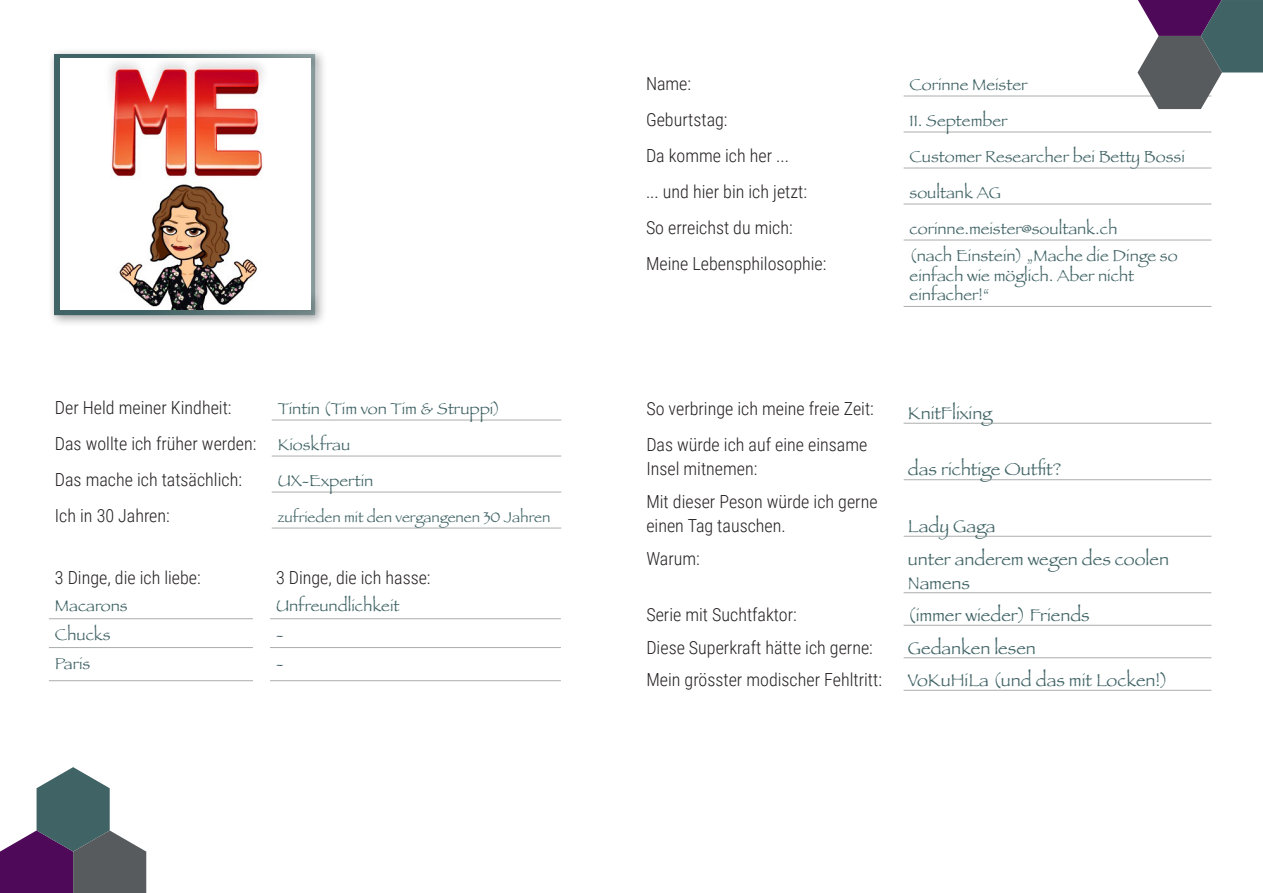
<style>
.page{position:relative;width:1263px;height:893px;background:#fff}
.page>*{position:absolute;margin:0;border:0;box-sizing:border-box;transform-origin:0 0}
.t1{font:300 18px/24px "Roboto Condensed";color:#231f20}
.t2{font:18px/24px "Papyrus";color:#406365}
.t3{font:16.5px/19.5px "Papyrus";color:#406365}
.t4{font:15px "Papyrus";color:#406365}
</style>
<div class="page">
<svg style="left:0;top:767px;width:147px;height:126px"></svg>
<div style="left:48px;top:48px;width:279px;height:279px;background:#585b5e;opacity:.56"></div>
<div style="left:54px;top:54px;width:261px;height:261px;border:6px solid #406365"></div>
<hr style="left:272px;top:420px;width:289px;height:1px;background:#acadae">
<hr style="left:272px;top:456px;width:289px;height:1px;background:#acadae">
<hr style="left:272px;top:492px;width:289px;height:1px;background:#acadae">
<hr style="left:272px;top:528px;width:289px;height:1px;background:#acadae">
<hr style="left:49px;top:618px;width:204px;height:1px;background:#acadae">
<hr style="left:49px;top:647px;width:204px;height:1px;background:#acadae">
<hr style="left:49px;top:680px;width:204px;height:1px;background:#acadae">
<hr style="left:270px;top:618px;width:291px;height:1px;background:#acadae">
<hr style="left:270px;top:647px;width:291px;height:1px;background:#acadae">
<hr style="left:270px;top:680px;width:291px;height:1px;background:#acadae">
<hr style="left:904px;top:96px;width:307px;height:1px;background:#acadae">
<hr style="left:904px;top:132px;width:307px;height:1px;background:#acadae">
<hr style="left:904px;top:168px;width:307px;height:1px;background:#acadae">
<hr style="left:904px;top:204px;width:307px;height:1px;background:#acadae">
<hr style="left:904px;top:240px;width:307px;height:1px;background:#acadae">
<hr style="left:904px;top:306px;width:307px;height:1px;background:#acadae">
<hr style="left:904px;top:423px;width:307px;height:1px;background:#acadae">
<hr style="left:904px;top:479px;width:307px;height:1px;background:#acadae">
<hr style="left:904px;top:536px;width:307px;height:1px;background:#acadae">
<hr style="left:904px;top:592px;width:307px;height:1px;background:#acadae">
<hr style="left:904px;top:625px;width:307px;height:1px;background:#acadae">
<hr style="left:904px;top:657px;width:307px;height:1px;background:#acadae">
<hr style="left:904px;top:690px;width:307px;height:1px;background:#acadae">
<svg style="left:1137px;top:0;width:126px;height:110px"></svg>
<img style="left:61px;top:59px;width:249px;height:251px">
<p class="t1" style="left:55px;top:395px;width:178px">Der Held meiner Kindheit:</p>
<p class="t3" style="left:278px;top:399px;width:224px">Tintin (Tim von Tim &amp; Struppi)</p>
<p class="t1" style="left:55px;top:431px;width:203px">Das wollte ich früher werden:</p>
<p class="t3" style="left:278px;top:435px;width:74px">Kioskfrau</p>
<p class="t1" style="left:55px;top:467px;width:189px">Das mache ich tatsächlich:</p>
<p class="t3" style="left:278px;top:471px;width:97px">UX-Expertin</p>
<p class="t1" style="left:55px;top:503px;width:116px">Ich in 30 Jahren:</p>
<p class="t4" style="left:278px;top:508px;width:274px">zufrieden mit den vergangenen 30 Jahren</p>
<p class="t1" style="left:55px;top:565px;width:147px">3 Dinge, die ich liebe:</p>
<p class="t1" style="left:276px;top:565px;width:156px">3 Dinge, die ich hasse:</p>
<p class="t3" style="left:55px;top:596px;width:74px">Macarons</p>
<p class="t3" style="left:276px;top:596px;width:125px">Unfreundlichkeit</p>
<p class="t3" style="left:55px;top:625px;width:57px">Chucks</p>
<p class="t3" style="left:276px;top:625px;width:9px">-</p>
<p class="t3" style="left:55px;top:653px;width:37px">Paris</p>
<p class="t3" style="left:276px;top:653px;width:9px">-</p>
<p class="t1" style="left:646px;top:71px;width:47px">Name:</p>
<p class="t3" style="left:910px;top:75px;width:119px">Corinne Meister</p>
<p class="t1" style="left:646px;top:107px;width:83px">Geburtstag:</p>
<p class="t3" style="left:910px;top:111px;width:99px">11. September</p>
<p class="t1" style="left:646px;top:143px;width:145px">Da komme ich her ...</p>
<p class="t3" style="left:910px;top:147px;width:277px">Customer Researcher bei Betty Bossi</p>
<p class="t1" style="left:646px;top:179px;width:163px">... und hier bin ich jetzt:</p>
<p class="t3" style="left:910px;top:183px;width:93px">soultank AG</p>
<p class="t1" style="left:646px;top:215px;width:148px">So erreichst du mich:</p>
<p class="t3" style="left:910px;top:219px;width:209px">corinne.meister@soultank.ch</p>
<p class="t1" style="left:646px;top:251px;width:182px">Meine Lebensphilosophie:</p>
<p class="t3" style="left:910px;top:246px;width:269px">(nach Einstein) „Mache die Dinge so einfach wie möglich. Aber nicht</p>
<p class="t3" style="left:910px;top:285px;width:82px">einfacher!“</p>
<p class="t1" style="left:646px;top:395px;width:229px">So verbringe ich meine freie Zeit:</p>
<p class="t2" style="left:908px;top:401px;width:86px">KnitFlixing</p>
<p class="t1" style="left:646px;top:432px;width:222px">Das würde ich auf eine einsame<br>Insel mitnemen:</p>
<p class="t2" style="left:908px;top:457px;width:155px">das richtige Outfit?</p>
<p class="t1" style="left:646px;top:489px;width:233px">Mit dieser Peson würde ich gerne einen Tag tauschen.</p>
<p class="t2" style="left:908px;top:514px;width:89px">Lady Gaga</p>
<p class="t1" style="left:646px;top:545px;width:55px">Warum:</p>
<p class="t2" style="left:908px;top:546px;width:262px">unter anderem wegen des coolen<br>Namens</p>
<p class="t1" style="left:646px;top:602px;width:152px">Serie mit Suchtfaktor:</p>
<p class="t2" style="left:908px;top:603px;width:183px">(immer wieder) Friends</p>
<p class="t1" style="left:646px;top:634px;width:228px">Diese Superkraft hätte ich gerne:</p>
<p class="t2" style="left:908px;top:635px;width:129px">Gedanken lesen</p>
<p class="t1" style="left:646px;top:667px;width:237px">Mein grösster modischer Fehltritt:</p>
<p class="t2" style="left:908px;top:668px;width:262px">VoKuHiLa (und das mit Locken!)</p>
</div>
